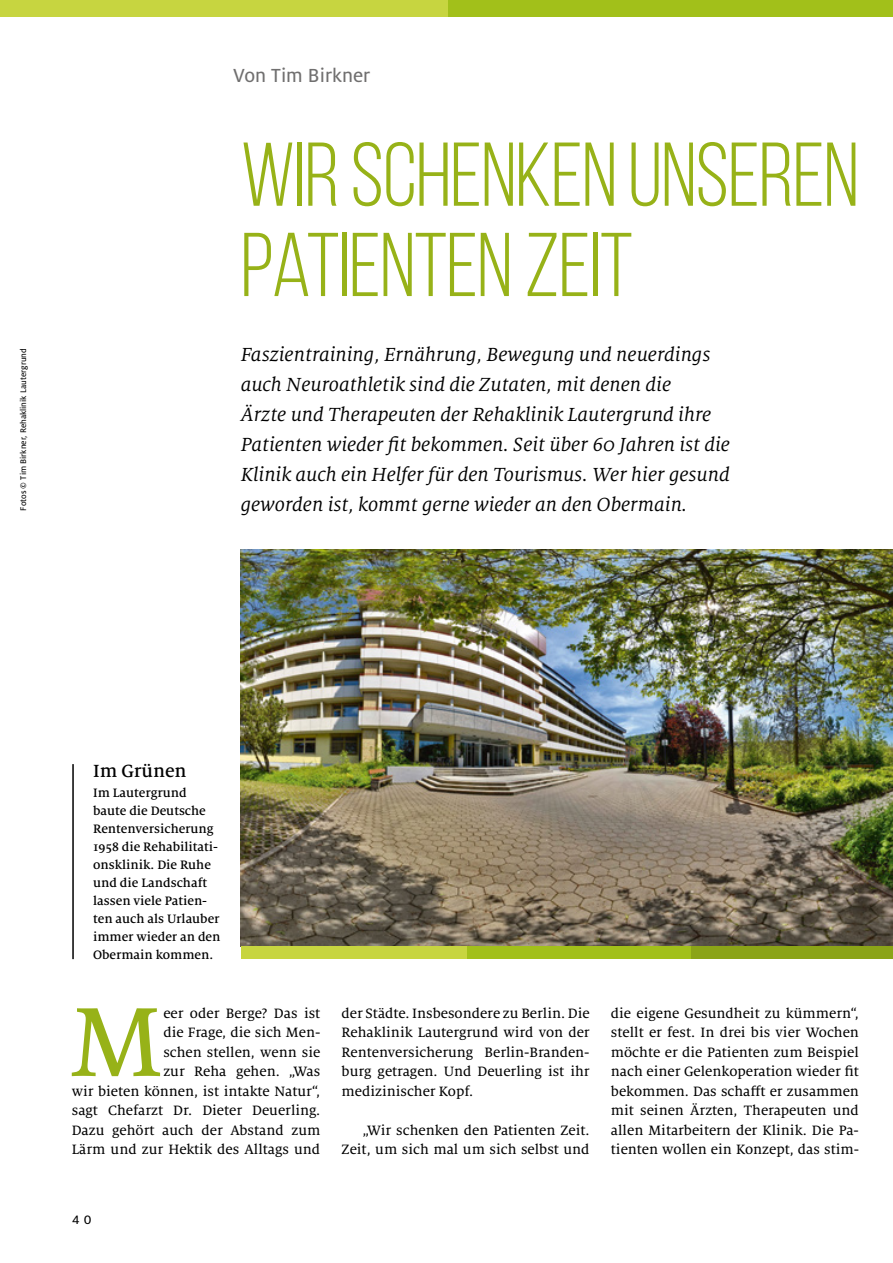
<style>
.page{position:relative;width:893px;height:1263px;background:#fff}
.page>*{position:absolute;margin:0;border:0;box-sizing:border-box;transform-origin:0 0}
.t1{font:108.75px "Milo Serif OT Text";color:#97b218}
.t2{font:90.3px/90.3px "Bebas Neue";letter-spacing:-.01em;color:#97b218}
.t3{font:italic 21px/30px "Milo Serif OT";color:#000}
.t4{font:21px "Milo OT Text";color:#706f6f}
.t5{font:500 19.5px "Milo Serif OT";color:#000}
.t6{font:15px/19.5px "Milo Serif OT Text";color:#000;text-align:right}
.t7{font:500 13.5px/18px "Milo Serif OT";color:#000}
.t8{font:13.5px "Milo OT Text";color:#000}
.t9{font:9px "Milo OT Text";color:#000}
</style>
<div class="page">
<div style="left:448px;top:0;width:445px;height:17px;background:#a2c01a"></div>
<div style="left:0;top:0;width:448px;height:17px;background:#c7d540"></div>
<img style="left:241px;top:550px;width:652px;height:396px">
<div style="left:466px;top:946px;width:226px;height:13px;background:#a2c01a"></div>
<div style="left:692px;top:946px;width:201px;height:13px;background:#8ba417"></div>
<div style="left:241px;top:946px;width:225px;height:13px;background:#c7d540"></div>
<hr style="left:72px;top:764px;width:2px;height:195px;background:#000">
<p class="t9" style="left:19px;top:511px;width:164px;rotate:-90deg">Fotos © Tim Birkner, Rehaklinik Lautergrund</p>
<h3 class="t4" style="left:233px;top:63px;width:139px">Von Tim Birkner</h3>
<h2 class="t2" style="left:241px;top:129px;width:620px">WIR SCHENKEN UNSEREN<br>PATIENTEN ZEIT</h2>
<p class="t3" style="left:241px;top:339px;width:491px">Faszientraining, Ernährung, Bewegung und neuerdings auch Neuroathletik sind die Zutaten, mit denen die<br>Ärzte und Therapeuten der Rehaklinik Lautergrund ihre Patienten wieder fit bekommen. Seit über 60 Jahren ist die Klinik auch ein Helfer für den Tourismus. Wer hier gesund</p>
<h3 class="t3" style="left:241px;top:489px;width:448px">geworden ist, kommt gerne wieder an den Obermain.</h3>
<h3 class="t5" style="left:93px;top:760px;width:95px">Im Grünen</h3>
<p class="t7" style="left:93px;top:784px;width:129px">Im Lautergrund baute die Deutsche<br>Rentenversicherung<br>1958 die Rehabilitati&shy;onsklinik. Die Ruhe und die Landschaft lassen viele Patien&shy;ten auch als Urlauber immer wieder an den<br>Obermain kommen.</p>
<p class="t6" style="left:72px;top:1003px;width:250px">eer oder Berge? Das ist<br>die Frage, die sich Men-<br>schen stellen, wenn sie<br>zur Reha gehen. „Was<br>wir bieten können, ist intakte Natur“, sagt Chefarzt Dr. Dieter Deuerling.<br>Dazu gehört auch der Abstand zum<br>Lärm und zur Hektik des Alltags und</p>
<p class="t6" style="left:611px;top:1003px;width:250px;text-align:justify">die eigene Gesundheit zu kümmern“, stellt er fest. In drei bis vier Wochen möchte er die Patienten zum Beispiel nach einer Gelenkoperation wieder fit bekommen. Das schafft er zusammen mit seinen Ärzten, Therapeuten und allen Mitarbeitern der Klinik. Die Pa&shy;tienten wollen ein Konzept, das stim-</p>
<p class="t6" style="left:342px;top:1003px;width:250px;text-align:justify">der Städte. Insbesondere zu Berlin. Die Rehaklinik Lautergrund wird von der Rentenversicherung Berlin-Branden&shy;burg getragen. Und Deuerling ist ihr medizinischer Kopf.</p>
<p class="t6" style="left:342px;top:1120px;width:250px">„Wir schenken den Patienten Zeit.<br>Zeit, um sich mal um sich selbst und</p>
<h1 class="t1" style="left:70px;top:984px;width:95px">M</h1>
<p class="t8" style="left:72px;top:1212px;width:21px">4 0</p>
</div>
